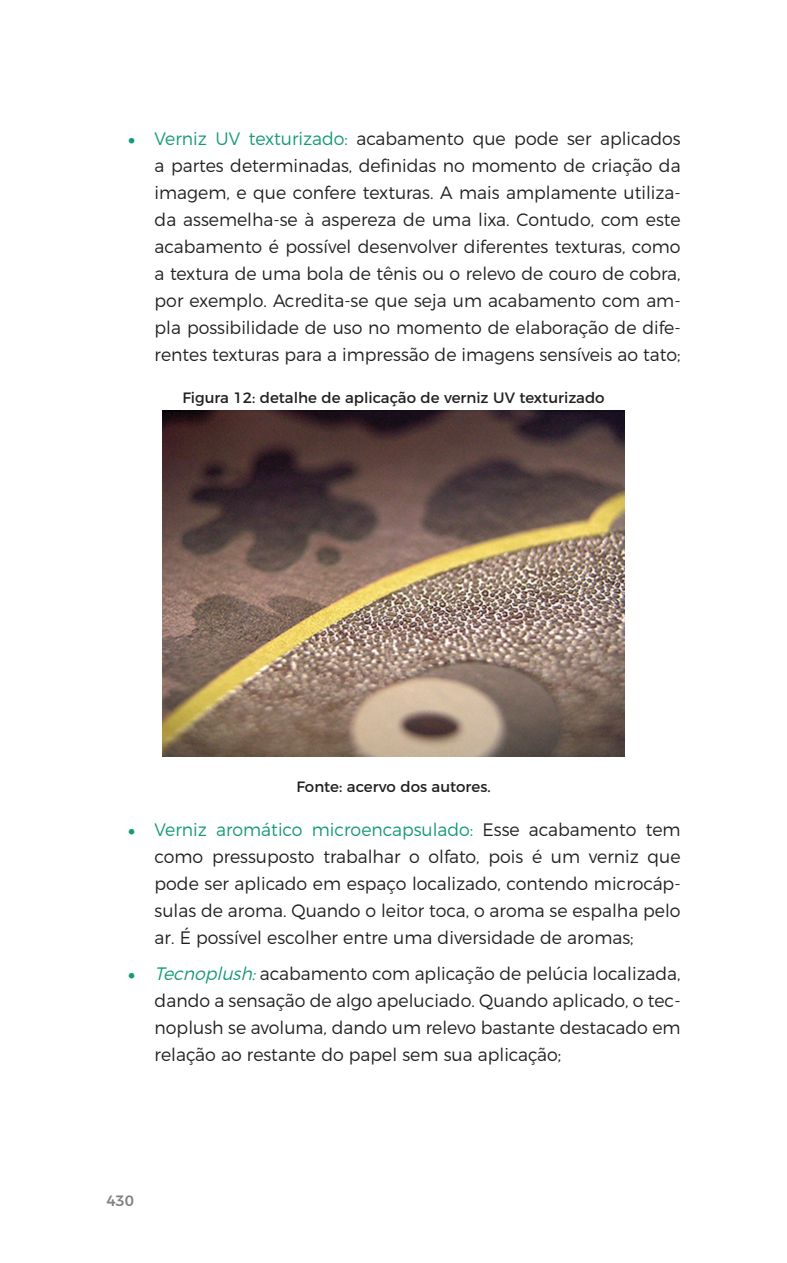
<style>
.page{position:relative;width:787px;height:1263px;background:#fff}
.page>*{position:absolute;margin:0;border:0;box-sizing:border-box;transform-origin:0 0}
.t1{font:300 18px/27px "Montserrat";color:#231f20;text-align:justify;scale:.96 1}
.t2{font:15px "Montserrat";color:#231f20}
.t3{font:500 15px "Montserrat";color:#808285}
.s1{font-family:"Sofia Pro";font-weight:700;color:#159976}
.s2{color:#159976}
.s3{font-style:italic;color:#159976}
</style>
<div class="page">
<img style="left:163px;top:411px;width:461px;height:346px">
<p class="t1" style="left:155px;top:124px;width:549px;text-indent:-27px"><span class="s1">•</span> <span class="s2">Verniz UV texturizado:</span> acabamento que pode ser aplicados a partes determinadas, definidas no momento de criação da imagem, e que confere texturas. A mais amplamente utiliza&shy;da assemelha-se à aspereza de uma lixa. Contudo, com este acabamento é possível desenvolver diferentes texturas, como a textura de uma bola de tênis ou o relevo de couro de cobra, por exemplo. Acredita-se que seja um acabamento com am&shy;pla possibilidade de uso no momento de elaboração de dife&shy;rentes texturas para a impressão de imagens sensíveis ao tato;</p>
<p class="t2" style="left:182px;top:386px;width:424px">Figura 12: detalhe de aplicação de verniz UV texturizado</p>
<p class="t2" style="left:296px;top:775px;width:196px">Fonte: acervo dos autores.</p>
<p class="t1" style="left:155px;top:815px;width:549px;text-indent:-27px"><span class="s1">•</span> <span class="s2">Verniz aromático microencapsulado:</span> Esse acabamento tem como pressuposto trabalhar o olfato, pois é um verniz que pode ser aplicado em espaço localizado, contendo microcáp&shy;sulas de aroma. Quando o leitor toca, o aroma se espalha pelo ar. É possível escolher entre uma diversidade de aromas;</p>
<p class="t1" style="left:155px;top:958px;width:549px;text-indent:-27px"><span class="s1">•</span> <span class="s3">Tecnoplush:</span>acabamento com aplicação de pelúcia localizada, dando a sensação de algo apeluciado. Quando aplicado, o tec&shy;noplush se avoluma, dando um relevo bastante destacado em relação ao restante do papel sem sua aplicação;</p>
<p class="t3" style="left:106px;top:1189px;width:29px">430</p>
</div>
